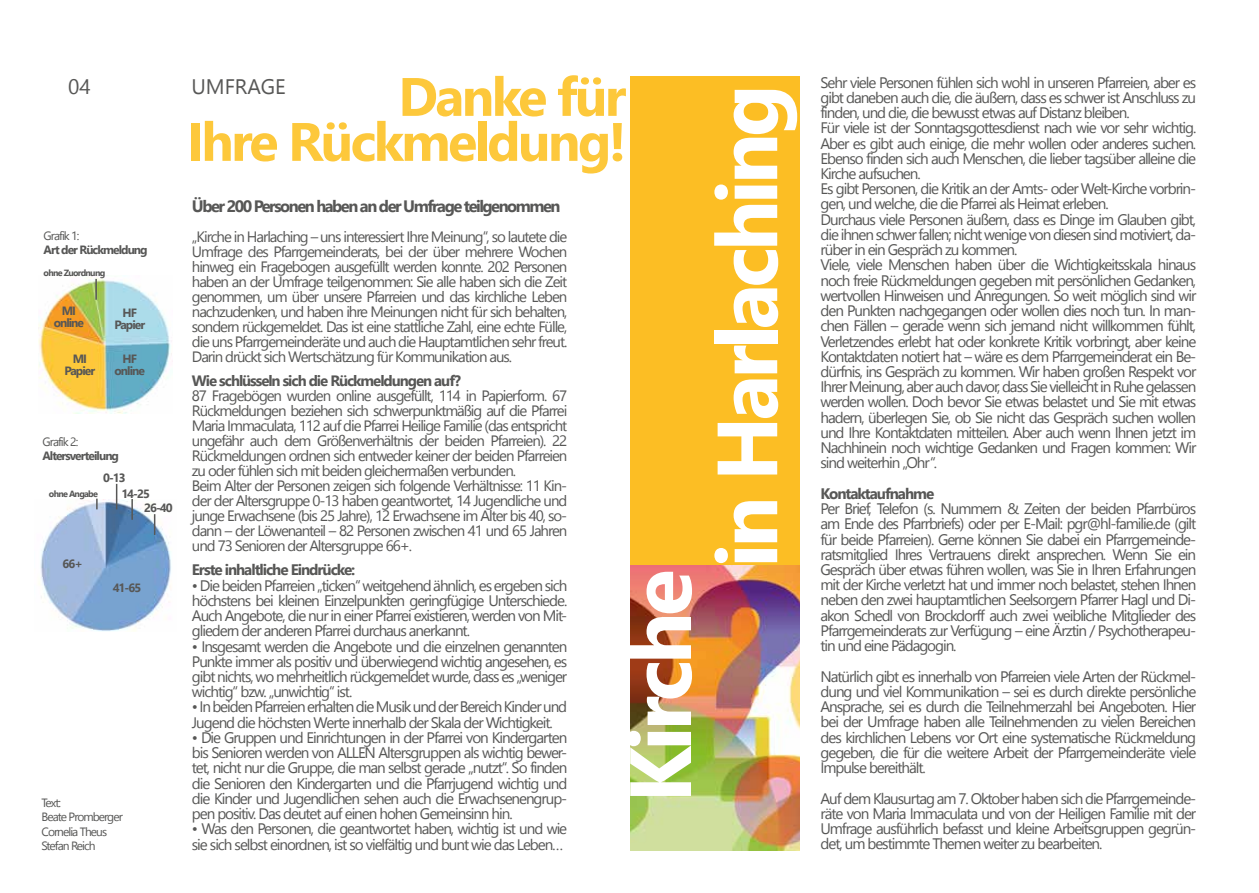
<style>
.page{position:relative;width:1259px;height:893px;background:#fff}
.page>*{position:absolute;margin:0;border:0;box-sizing:border-box;transform-origin:0 0}
.t1{font:700 86.7px "Nirmala UI";letter-spacing:-.05em;color:#fff}
.t2{font:700 85.05px "Nirmala UI";letter-spacing:-.05em;color:#fff}
.t3{font:700 54px/45px "Nirmala UI";letter-spacing:-.05em;color:#fdc83b;text-align:right}
.t4{font:21px "Nirmala UI";color:#575756}
.t5{font:700 16.5px "Nirmala UI";letter-spacing:-.09em;color:#575756}
.t6{font:15.3px/15.3px "Nirmala UI";letter-spacing:-.07em;color:#575756;text-align:justify}
.t7{font:700 15.3px "Nirmala UI";letter-spacing:-.07em;color:#575756}
.t8{font:15px/15px "Nirmala UI";letter-spacing:-.07em;color:#575756;text-align:justify}
.t9{font:700 15px "Nirmala UI";letter-spacing:-.07em;color:#575756}
.t10{font:700 12px/12px "Nirmala UI";letter-spacing:-.08em;color:#575756;text-align:center}
.t11{font:12px/14.4px "Nirmala UI";letter-spacing:-.08em;color:#575756}
.t12{font:700 9px "Nirmala UI";letter-spacing:-.08em;color:#575756}
</style>
<div class="page">
<img style="left:39px;top:499px;width:132px;height:132px">
<img style="left:38px;top:277px;width:134px;height:137px">
<svg style="left:116px;top:484px;width:1px;height:25px"></svg>
<hr style="left:131px;top:499px;width:2px;height:21px;background:#575756">
<svg style="left:154px;top:514px;width:1px;height:21px"></svg>
<svg style="left:96px;top:499px;width:2px;height:10px"></svg>
<hr style="left:95px;top:279px;width:2px;height:21px;background:#575756">
<img style="left:630px;top:565px;width:169px;height:285px">
<div style="left:630px;top:77px;width:169px;height:488px;background:#fcbe24"></div>
<h3 class="t3" style="left:187px;top:71px;width:441px">Danke für<br>Ihre Rückmeldung!</h3>
<h3 class="t4" style="left:68px;top:69px;width:24px">04</h3>
<h3 class="t4" style="left:191px;top:69px;width:96px">UMFRAGE</h3>
<p class="t11" style="left:44px;top:228px;width:37px">Grafik 1:</p>
<p class="t10" style="left:44px;top:243px;width:106px">Art der Rückmeldung</p>
<p class="t12" style="left:44px;top:265px;width:63px">ohne Zuordnung</p>
<p class="t10" style="left:54px;top:304px;width:32px">MI online</p>
<p class="t10" style="left:64px;top:352px;width:32px">MI<br>Papier</p>
<p class="t10" style="left:114px;top:307px;width:32px">HF<br>Papier</p>
<p class="t10" style="left:115px;top:352px;width:32px">HF online</p>
<p class="t11" style="left:43px;top:433px;width:37px">Grafik 2:</p>
<p class="t10" style="left:43px;top:449px;width:78px">Altersverteilung</p>
<p class="t10" style="left:103px;top:471px;width:24px">0-13</p>
<p class="t10" style="left:121px;top:487px;width:30px">14-25</p>
<p class="t10" style="left:144px;top:501px;width:30px">26-40</p>
<p class="t12" style="left:49px;top:487px;width:51px">ohne Angabe</p>
<p class="t10" style="left:63px;top:557px;width:22px">66+</p>
<p class="t10" style="left:113px;top:581px;width:30px">41-65</p>
<p class="t11" style="left:42px;top:795px;width:83px">Text:<br>Beate Promberger<br>Cornelia Theus<br>Stefan Reich</p>
<p class="t5" style="left:192px;top:193px;width:370px">Über 200 Personen haben an der Umfrage teilgenommen</p>
<p class="t8" style="left:192px;top:228px;width:377px">„Kirche in Harlaching – uns interessiert Ihre Meinung“, so lautete die Umfrage des Pfarrgemeinderats, bei der über mehrere Wochen hinweg ein Fragebogen ausgefüllt werden konnte. 202 Personen haben an der Umfrage teilgenommen: Sie alle haben sich die Zeit genommen, um über unsere Pfarreien und das kirchliche Leben nachzudenken, und haben ihre Meinungen nicht für sich behalten, sondern rückgemeldet. Das ist eine stattliche Zahl, eine echte Fülle, die uns Pfarrgemeinderäte und auch die Hauptamtlichen sehr freut.<br>Darin drückt sich Wertschätzung für Kommunikation aus.</p>
<p class="t9" style="left:192px;top:368px;width:271px">Wie schlüsseln sich die Rückmeldungen auf?</p>
<p class="t8" style="left:192px;top:387px;width:377px;text-align:left">87 Fragebögen wurden online ausgefüllt, 114 in Papierform. 67<br>Rückmeldungen beziehen sich schwerpunktmäßig auf die Pfarrei Maria Immaculata, 112 auf die Pfarrei Heilige Familie (das entspricht ungefähr auch dem Größenverhältnis der beiden Pfarreien). 22<br>Rückmeldungen ordnen sich entweder keiner der beiden Pfarreien zu oder fühlen sich mit beiden gleichermaßen verbunden.<br>Beim Alter der Personen zeigen sich folgende Verhältnisse: 11 Kin&shy;der der Altersgruppe 0-13 haben geantwortet, 14 Jugendliche und junge Erwachsene (bis 25 Jahre), 12 Erwachsene im Alter bis 40, so&shy;dann – der Löwenanteil – 82 Personen zwischen 41 und 65 Jahren und 73 Senioren der Altersgruppe 66+.</p>
<p class="t7" style="left:192px;top:557px;width:165px">Erste inhaltliche Eindrücke:</p>
<p class="t6" style="left:192px;top:577px;width:377px">• Die beiden Pfarreien „ticken“ weitgehend ähnlich, es ergeben sich höchstens bei kleinen Einzelpunkten geringfügige Unterschiede.<br>Auch Angebote, die nur in einer Pfarrei existieren, werden von Mit&shy;gliedern der anderen Pfarrei durchaus anerkannt.</p>
<p class="t6" style="left:192px;top:637px;width:377px">• Insgesamt werden die Angebote und die einzelnen genannten Punkte immer als positiv und überwiegend wichtig angesehen, es gibt nichts, wo mehrheitlich rückgemeldet wurde, dass es „weniger wichtig“ bzw. „unwichtig“ ist.</p>
<p class="t6" style="left:192px;top:698px;width:377px">• In beiden Pfarreien erhalten die Musik und der Bereich Kinder und<br>Jugend die höchsten Werte innerhalb der Skala der Wichtigkeit.</p>
<p class="t6" style="left:192px;top:729px;width:377px">• Die Gruppen und Einrichtungen in der Pfarrei von Kindergarten bis Senioren werden von ALLEN Altersgruppen als wichtig bewer&shy;tet, nicht nur die Gruppe, die man selbst gerade „nutzt“. So finden die Senioren den Kindergarten und die Pfarrjugend wichtig und die Kinder und Jugendlichen sehen auch die Erwachsenengrup&shy;pen positiv. Das deutet auf einen hohen Gemeinsinn hin.</p>
<p class="t6" style="left:192px;top:820px;width:377px">• Was den Personen, die geantwortet haben, wichtig ist und wie sie sich selbst einordnen, ist so vielfältig und bunt wie das Leben…</p>
<h1 class="t1" style="left:589px;top:803px;width:235px;rotate:-90deg">Kirche</h1>
<h2 class="t2" style="left:677px;top:568px;width:485px;rotate:-90deg">in Harlaching</h2>
<p class="t6" style="left:820px;top:74px;width:377px;text-align:left">Sehr viele Personen fühlen sich wohl in unseren Pfarreien, aber es gibt daneben auch die, die äußern, dass es schwer ist Anschluss zu finden, und die, die bewusst etwas auf Distanz bleiben.<br>Für viele ist der Sonntagsgottesdienst nach wie vor sehr wichtig.<br>Aber es gibt auch einige, die mehr wollen oder anderes suchen.<br>Ebenso finden sich auch Menschen, die lieber tagsüber alleine die Kirche aufsuchen.<br>Es gibt Personen, die Kritik an der Amts- oder Welt-Kirche vorbrin&shy;gen, und welche, die die Pfarrei als Heimat erleben.<br>Durchaus viele Personen äußern, dass es Dinge im Glauben gibt, die ihnen schwer fallen; nicht wenige von diesen sind motiviert, da&shy;rüber in ein Gespräch zu kommen.<br>Viele, viele Menschen haben über die Wichtigkeitsskala hinaus noch freie Rückmeldungen gegeben mit persönlichen Gedanken, wertvollen Hinweisen und Anregungen. So weit möglich sind wir den Punkten nachgegangen oder wollen dies noch tun. In man&shy;chen Fällen – gerade wenn sich jemand nicht willkommen fühlt, Verletzendes erlebt hat oder konkrete Kritik vorbringt, aber keine Kontaktdaten notiert hat – wäre es dem Pfarrgemeinderat ein Be&shy;dürfnis, ins Gespräch zu kommen. Wir haben großen Respekt vor Ihrer Meinung, aber auch davor, dass Sie vielleicht in Ruhe gelassen werden wollen. Doch bevor Sie etwas belastet und Sie mit etwas hadern, überlegen Sie, ob Sie nicht das Gespräch suchen wollen und Ihre Kontaktdaten mitteilen. Aber auch wenn Ihnen jetzt im Nachhinein noch wichtige Gedanken und Fragen kommen: Wir sind weiterhin „Ohr“.</p>
<p class="t7" style="left:820px;top:481px;width:115px">Kontaktaufnahme</p>
<p class="t6" style="left:820px;top:500px;width:377px">Per Brief, Telefon (s. Nummern &amp; Zeiten der beiden Pfarrbüros am Ende des Pfarrbriefs) oder per E-Mail: pgr@hl-familie.de (gilt für beide Pfarreien). Gerne können Sie dabei ein Pfarrgemeinde&shy;ratsmitglied Ihres Vertrauens direkt ansprechen. Wenn Sie ein Gespräch über etwas führen wollen, was Sie in Ihren Erfahrungen mit der Kirche verletzt hat und immer noch belastet, stehen Ihnen neben den zwei hauptamtlichen Seelsorgern Pfarrer Hagl und Di&shy;akon Schedl von Brockdorff auch zwei weibliche Mitglieder des Pfarrgemeinderats zur Verfügung – eine Ärztin / Psychotherapeu&shy;tin und eine Pädagogin.</p>
<p class="t6" style="left:820px;top:668px;width:377px">Natürlich gibt es innerhalb von Pfarreien viele Arten der Rückmel&shy;dung und viel Kommunikation – sei es durch direkte persönliche Ansprache, sei es durch die Teilnehmerzahl bei Angeboten. Hier bei der Umfrage haben alle Teilnehmenden zu vielen Bereichen des kirchlichen Lebens vor Ort eine systematische Rückmeldung gegeben, die für die weitere Arbeit der Pfarrgemeinderäte viele Impulse bereithält.</p>
<p class="t6" style="left:820px;top:789px;width:377px">Auf dem Klausurtag am 7. Oktober haben sich die Pfarrgemeinde&shy;räte von Maria Immaculata und von der Heiligen Familie mit der Umfrage ausführlich befasst und kleine Arbeitsgruppen gegrün&shy;det, um bestimmte Themen weiter zu bearbeiten.</p>
</div>
